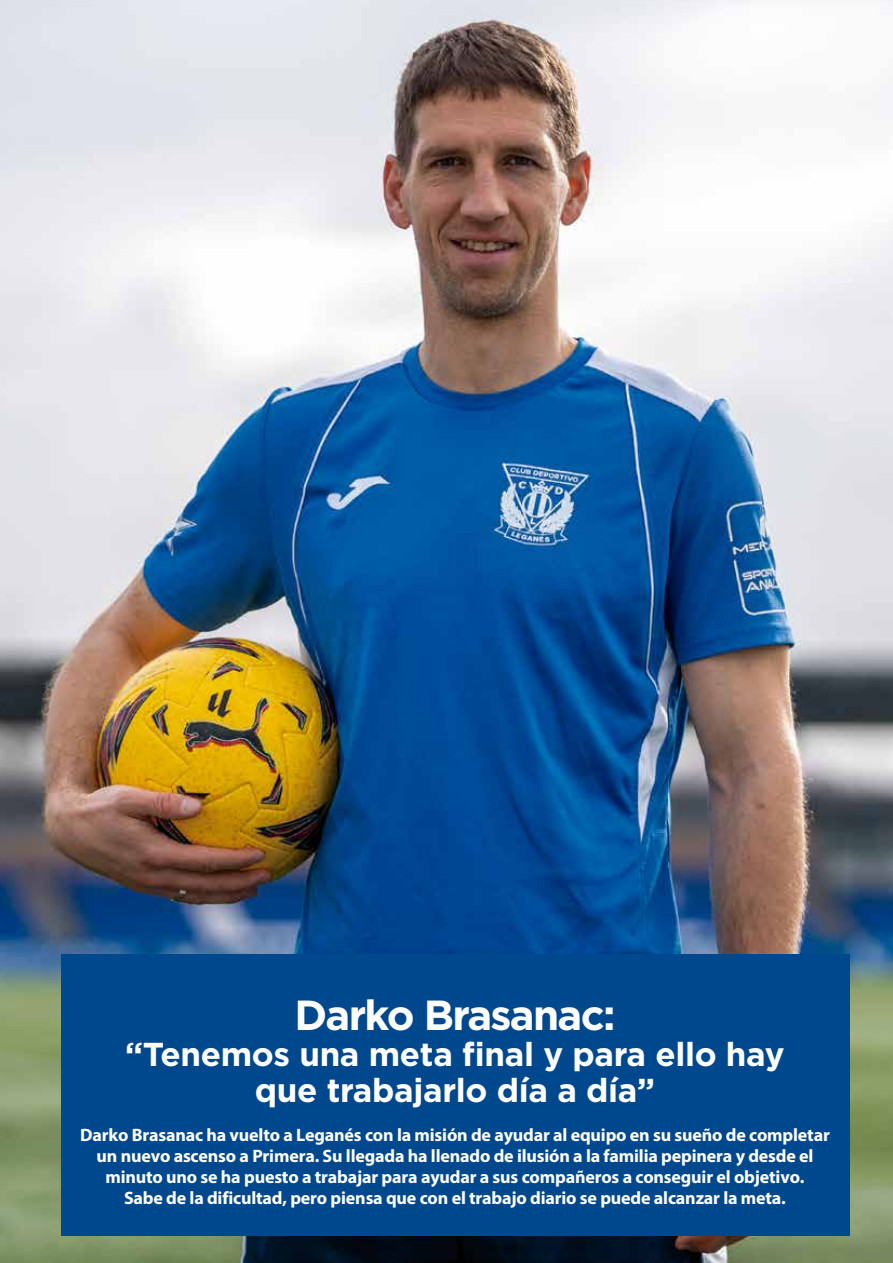
<style>
.page{position:relative;width:893px;height:1263px;background:#fff}
.page>*{position:absolute;margin:0;border:0;box-sizing:border-box;transform-origin:0 0}
.t1{font:700 42px "Gotham";letter-spacing:-.04em;color:#fff}
.t2{font:700 33.15px/35.8px "Gotham";letter-spacing:-.01em;color:#fff;text-align:center}
.t3{font:700 18px/21px "Myriad Pro";letter-spacing:-.01em;color:#fff;text-align:center}
</style>
<div class="page">
<img style="left:0;top:0;width:893px;height:1263px">
<div style="left:61px;top:954px;width:788px;height:282px;background:#00488d"></div>
<h1 class="t1" style="left:294px;top:987px;width:323px">Darko Brasanac:</h1>
<h2 class="t2" style="left:125px;top:1036px;width:661px">“Tenemos una meta final y para ello hay que trabajarlo día a día”</h2>
<p class="t3" style="left:80px;top:1123px;width:751px">Darko Brasanac ha vuelto a Leganés con la misión de ayudar al equipo en su sueño de completar un nuevo ascenso a Primera. Su llegada ha llenado de ilusión a la familia pepinera y desde el minuto uno se ha puesto a trabajar para ayudar a sus compañeros a conseguir el objetivo.<br>Sabe de la dificultad, pero piensa que con el trabajo diario se puede alcanzar la meta.</p>
</div>
